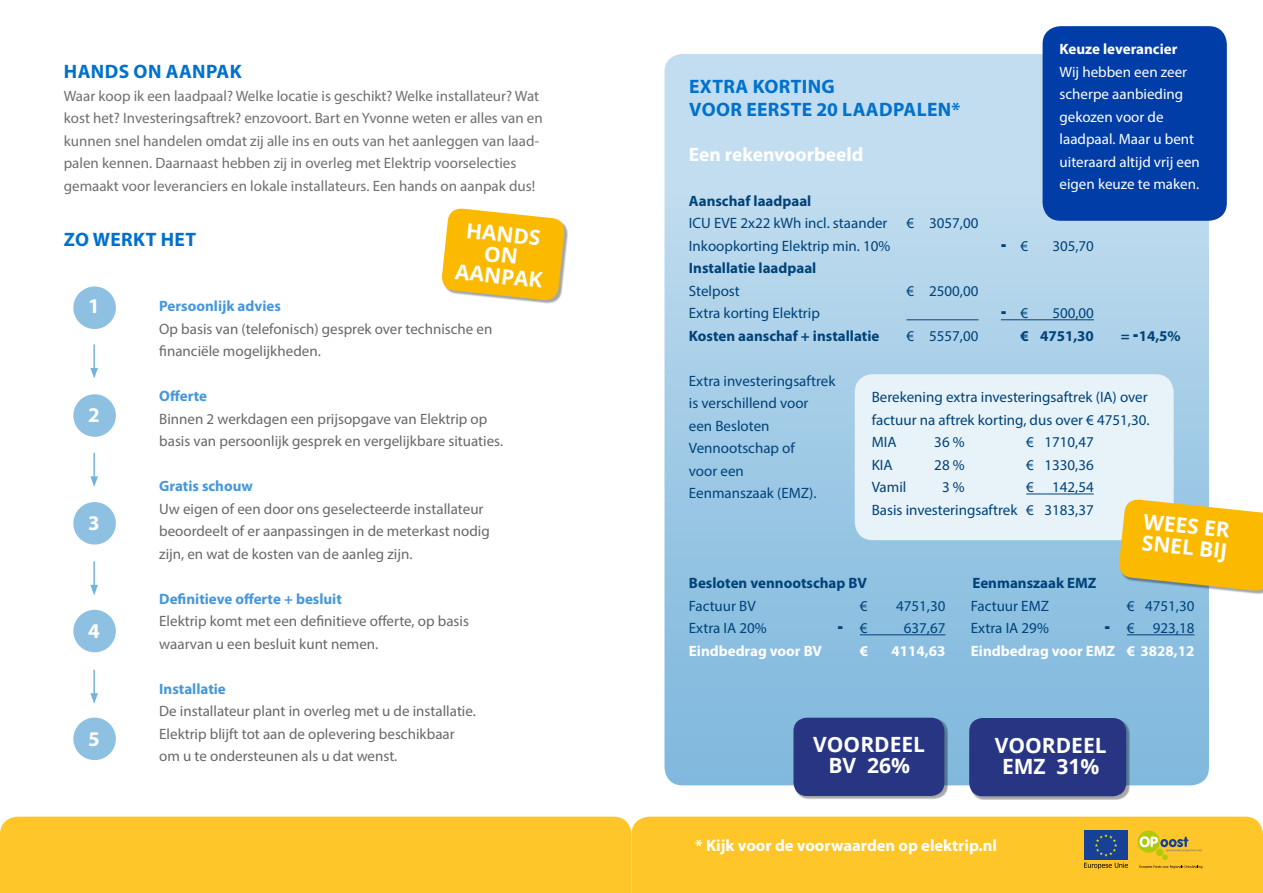
<style>
.page{position:relative;width:1263px;height:893px;background:#fff}
.page>*{position:absolute;margin:0;border:0;box-sizing:border-box;transform-origin:0 0}
.t1{font:700 21px/21px "Open Sans";color:#fff;text-align:center}
.t2{font:700 21px "Myriad Pro";color:#fff}
.t3{font:700 19.5px/22.5px "Myriad Pro";letter-spacing:.02em;color:#0071ce}
.t4{font:700 19.5px "Myriad Pro";color:#fff}
.t5{font:700 16.5px "Myriad Pro";color:#fff}
.t6{font:15px/22.5px "Myriad Pro";color:#686868}
.t7{font:15px/22.5px "Myriad Pro";color:#004379}
.t8{font:15px/22.5px "Myriad Pro";color:#706f6f}
.t9{font:700 15px "Myriad Pro";color:#004379}
.t10{font:15px/22.5px "Myriad Pro";color:#fff}
.t11{font:700 15px "Myriad Pro";color:#4597db}
.t12{font:700 15px "Myriad Pro";color:#fff}
</style>
<div class="page">
<div style="left:664px;top:54px;width:545px;height:731px;background:linear-gradient(to bottom,#cbe2f1,#7db7dd);border-radius:18px"></div>
<div style="left:73px;top:286px;width:43px;height:43px;background:#8dc0e1;border-radius:50%"></div>
<div style="left:73px;top:718px;width:43px;height:42px;background:#8dc0e1;border-radius:50%"></div>
<div style="left:73px;top:610px;width:43px;height:42px;background:#8dc0e1;border-radius:50%"></div>
<div style="left:73px;top:502px;width:43px;height:43px;background:#8dc0e1;border-radius:50%"></div>
<div style="left:73px;top:394px;width:43px;height:43px;background:#8dc0e1;border-radius:50%"></div>
<hr style="left:93px;top:344px;width:2px;height:26px;background:#76b3db">
<svg style="left:90px;top:368px;width:8px;height:10px"></svg>
<hr style="left:93px;top:453px;width:2px;height:26px;background:#76b3db">
<svg style="left:90px;top:476px;width:8px;height:11px"></svg>
<hr style="left:93px;top:561px;width:2px;height:26px;background:#76b3db">
<svg style="left:90px;top:585px;width:8px;height:10px"></svg>
<hr style="left:93px;top:670px;width:2px;height:26px;background:#76b3db">
<svg style="left:90px;top:693px;width:8px;height:11px"></svg>
<div style="left:631px;top:817px;width:632px;height:76px;background:#ffc629"></div>
<hr style="left:906px;top:319px;width:72px;height:1px;background:#004379">
<hr style="left:1020px;top:319px;width:74px;height:1px;background:#004379">
<hr style="left:860px;top:634px;width:85px;height:1px;background:#004379">
<hr style="left:1127px;top:634px;width:67px;height:1px;background:#004379">
<div style="left:855px;top:374px;width:319px;height:166px;background:#e7f2f9;border-radius:18px"></div>
<hr style="left:1026px;top:494px;width:68px;height:1px;background:#004379">
<div style="left:0;top:817px;width:631px;height:76px;background:#ffc629"></div>
<div style="left:443px;top:210px;width:125px;height:94px;background:#000;opacity:.35"></div>
<svg style="left:442px;top:208px;width:124px;height:93px;background:#f7c229"></svg>
<div style="left:1120px;top:501px;width:143px;height:93px;background:#000;opacity:.35"></div>
<svg style="left:1118px;top:498px;width:145px;height:94px;background:#eebe2b"></svg>
<div style="left:794px;top:719px;width:154px;height:81px;background:#000;opacity:.35"></div>
<div style="left:793px;top:718px;width:151px;height:78px;background:#283583;border-radius:14px"></div>
<div style="left:970px;top:719px;width:160px;height:81px;background:#000;opacity:.35"></div>
<div style="left:969px;top:718px;width:157px;height:78px;background:#283583;border-radius:14px"></div>
<div style="left:1042px;top:26px;width:185px;height:195px;background:#003da6;border-radius:18px"></div>
<div style="left:1084px;top:831px;width:44px;height:29px;background:#164194"></div>
<svg style="left:1095px;top:834px;width:22px;height:22px"></svg>
<svg style="left:1084px;top:863px;width:44px;height:6px"></svg>
<div style="left:1138px;top:831px;width:22px;height:22px;background:#afca0b;border-radius:50%"></div>
<svg style="left:1139px;top:836px;width:63px;height:32px;background:#dcba38"></svg>
<svg style="left:1002px;top:244px;width:4px;height:3px"></svg>
<svg style="left:1001px;top:311px;width:21px;height:9px"></svg>
<svg style="left:1134px;top:334px;width:4px;height:3px"></svg>
<svg style="left:838px;top:626px;width:4px;height:3px"></svg>
<svg style="left:1105px;top:626px;width:4px;height:3px"></svg>
<h2 class="t3" style="left:64px;top:60px;width:179px">HANDS ON AANPAK</h2>
<p class="t8" style="left:64px;top:84px;width:480px">Waar koop ik een laadpaal? Welke locatie is geschikt? Welke installateur? Wat kost het? Investeringsaftrek? enzovoort. Bart en Yvonne weten er alles van en kunnen snel handelen omdat zij alle ins en outs van het aanleggen van laad&shy;palen kennen. Daarnaast hebben zij in overleg met Elektrip voorselecties gemaakt voor leveranciers en lokale installateurs. Een hands on aanpak dus!</p>
<h2 class="t3" style="left:64px;top:228px;width:134px">ZO WERKT HET</h2>
<h1 class="t1" style="left:461px;top:218px;width:89px;rotate:6deg">HANDS<br>ON<br>AANPAK</h1>
<h1 class="t2" style="left:88px;top:293px;width:13px">1</h1>
<h1 class="t2" style="left:88px;top:401px;width:13px">2</h1>
<h1 class="t2" style="left:88px;top:509px;width:13px">3</h1>
<h1 class="t2" style="left:88px;top:617px;width:13px">4</h1>
<h1 class="t2" style="left:88px;top:725px;width:13px">5</h1>
<p class="t11" style="left:159px;top:296px;width:123px">Persoonlijk advies</p>
<p class="t6" style="left:159px;top:317px;width:335px">Op basis van (telefonisch) gesprek over technische en financiële mogelijkheden.</p>
<p class="t11" style="left:159px;top:386px;width:49px">Offerte</p>
<p class="t6" style="left:159px;top:407px;width:345px">Binnen 2 werkdagen een prijsopgave van Elektrip op basis van persoonlijk gesprek en vergelijkbare situaties.</p>
<p class="t11" style="left:159px;top:476px;width:95px">Gratis schouw</p>
<p class="t6" style="left:159px;top:497px;width:332px">Uw eigen of een door ons geselecteerde installateur beoordeelt of er aanpassingen in de meterkast nodig zijn, en wat de kosten van de aanleg zijn.</p>
<p class="t11" style="left:159px;top:589px;width:184px">Definitieve offerte + besluit</p>
<p class="t6" style="left:159px;top:610px;width:311px">Elektrip komt met een definitieve offerte, op basis waarvan u een besluit kunt nemen.</p>
<p class="t11" style="left:159px;top:679px;width:68px">Installatie</p>
<p class="t6" style="left:159px;top:700px;width:318px">De installateur plant in overleg met u de installatie.<br>Elektrip blijft tot aan de oplevering beschikbaar om u te ondersteunen als u dat wenst.</p>
<p class="t12" style="left:1059px;top:40px;width:119px">Keuze leverancier</p>
<p class="t10" style="left:1059px;top:60px;width:142px">Wij hebben een zeer scherpe aanbieding gekozen voor de laadpaal. Maar u bent uiteraard altijd vrij een eigen keuze te maken.</p>
<h2 class="t3" style="left:689px;top:75px;width:273px">EXTRA KORTING<br>VOOR EERSTE 20 LAADPALEN*</h2>
<h2 class="t4" style="left:689px;top:142px;width:176px">Een rekenvoorbeeld</h2>
<p class="t9" style="left:689px;top:191px;width:124px">Aanschaf laadpaal</p>
<p class="t7" style="left:689px;top:212px;width:200px">ICU EVE 2x22 kWh incl. staander</p>
<p class="t7" style="left:906px;top:212px;width:73px">€ 3057,00</p>
<p class="t7" style="left:689px;top:234px;width:203px">Inkoopkorting Elektrip min. 10%</p>
<p class="t7" style="left:1020px;top:234px;width:9px">€</p>
<p class="t7" style="left:1052px;top:234px;width:43px">305,70</p>
<p class="t9" style="left:689px;top:258px;width:129px">Installatie laadpaal</p>
<p class="t7" style="left:689px;top:279px;width:52px">Stelpost</p>
<p class="t7" style="left:906px;top:279px;width:73px">€ 2500,00</p>
<p class="t7" style="left:689px;top:302px;width:133px">Extra korting Elektrip</p>
<p class="t7" style="left:1020px;top:302px;width:9px">€</p>
<p class="t7" style="left:1052px;top:302px;width:43px">500,00</p>
<p class="t9" style="left:689px;top:326px;width:192px">Kosten aanschaf + installatie</p>
<p class="t7" style="left:906px;top:324px;width:73px">€ 5557,00</p>
<p class="t9" style="left:1020px;top:326px;width:75px">€ 4751,30</p>
<p class="t9" style="left:1121px;top:326px;width:61px">= 14,5%</p>
<p class="t7" style="left:689px;top:369px;width:148px">Extra investeringsaftrek is verschillend voor een Besloten<br>Vennootschap of<br>voor een<br>Eenmanszaak (EMZ).</p>
<p class="t7" style="left:872px;top:386px;width:279px">Berekening extra investeringsaftrek (IA) over factuur na aftrek korting, dus over € 4751,30.<br>MIA</p>
<p class="t7" style="left:934px;top:431px;width:32px">36 %</p>
<p class="t7" style="left:1026px;top:431px;width:69px">€ 1710,47</p>
<p class="t7" style="left:872px;top:453px;width:22px">KIA</p>
<p class="t7" style="left:934px;top:453px;width:32px">28 %</p>
<p class="t7" style="left:1026px;top:453px;width:69px">€ 1330,36</p>
<p class="t7" style="left:872px;top:476px;width:36px">Vamil</p>
<p class="t7" style="left:942px;top:476px;width:24px">3 %</p>
<p class="t7" style="left:872px;top:476px;width:224px;text-align:right">€ 142,54<br>Basis investeringsaftrek € 3183,37</p>
<h1 class="t1" style="left:1145px;top:510px;width:88px;text-align:left;rotate:6deg">WEES ER<br>SNEL BIJ</h1>
<p class="t9" style="left:689px;top:573px;width:180px">Besloten vennootschap BV</p>
<p class="t9" style="left:972px;top:573px;width:126px">Eenmanszaak EMZ</p>
<p class="t7" style="left:689px;top:594px;width:68px">Factuur BV</p>
<p class="t7" style="left:860px;top:594px;width:9px">€</p>
<p class="t7" style="left:896px;top:594px;width:51px">4751,30</p>
<p class="t7" style="left:971px;top:594px;width:80px">Factuur EMZ</p>
<p class="t7" style="left:1127px;top:594px;width:69px">€ 4751,30</p>
<p class="t7" style="left:689px;top:617px;width:79px">Extra IA 20%</p>
<p class="t7" style="left:860px;top:617px;width:9px">€</p>
<p class="t7" style="left:904px;top:617px;width:43px">637,67</p>
<p class="t7" style="left:971px;top:617px;width:79px">Extra IA 29%</p>
<p class="t7" style="left:1127px;top:617px;width:69px">€ 923,18</p>
<p class="t12" style="left:689px;top:641px;width:135px">Eindbedrag voor BV</p>
<p class="t12" style="left:860px;top:641px;width:10px">€</p>
<p class="t12" style="left:891px;top:641px;width:55px">4114,63</p>
<p class="t12" style="left:971px;top:641px;width:225px">Eindbedrag voor EMZ € 3828,12</p>
<h1 class="t1" style="left:813px;top:733px;width:113px">VOORDEEL<br>BV 26%</h1>
<h1 class="t1" style="left:995px;top:734px;width:113px">VOORDEEL<br>EMZ 31%</h1>
<p class="t5" style="left:695px;top:835px;width:303px">* Kijk voor de voorwaarden op elektrip.nl</p>
</div>
